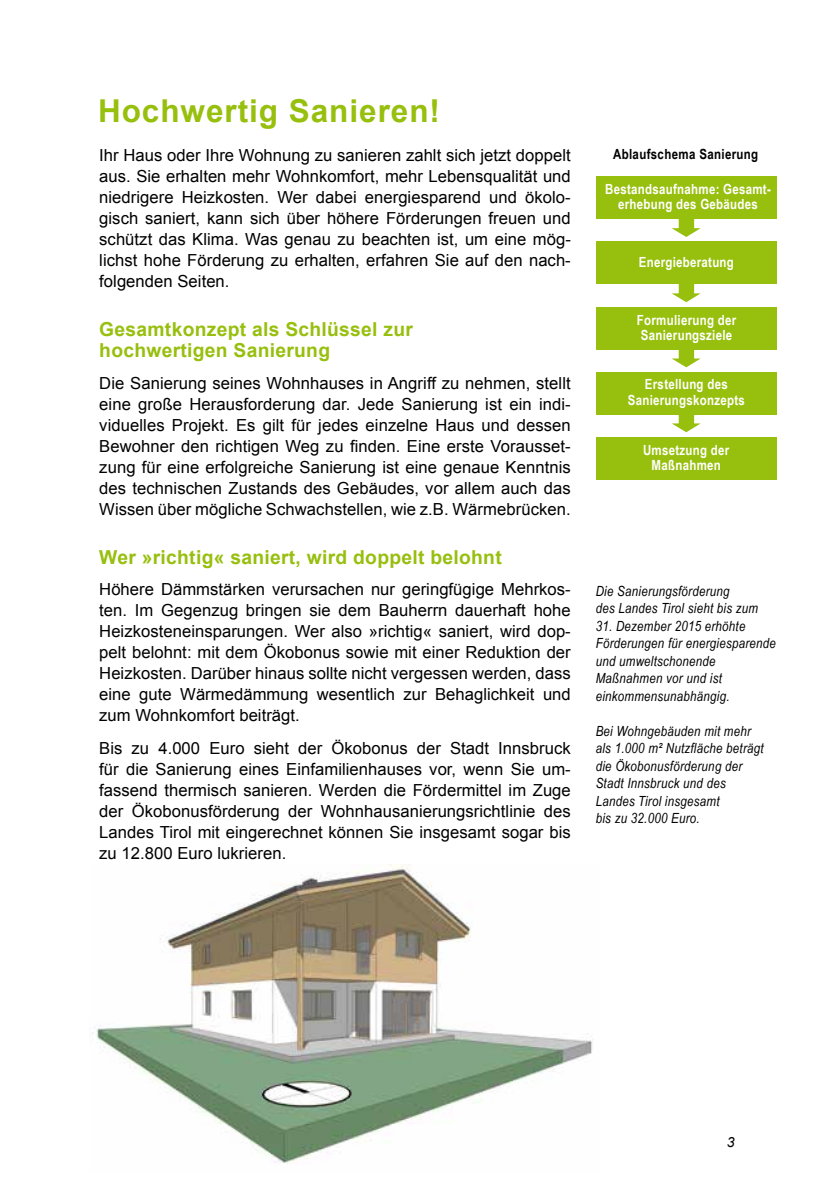
<style>
.page{position:relative;width:834px;height:1191px;background:#fff}
.page>*{position:absolute;margin:0;border:0;box-sizing:border-box;transform-origin:0 0}
.t1{font:700 31.5px "Arial";letter-spacing:.03em;color:#97bf0d}
.t2{font:700 19.25px/21px "Arial";letter-spacing:.015em;color:#97bf0d}
.t3{font:16.62px/21px "Arial";letter-spacing:.005em;color:#000;text-align:justify}
.t4{font:italic 14px/17.5px "Arial Narrow";letter-spacing:.02em;color:#000}
.t5{font:700 14px/15.8px "Arial Narrow";letter-spacing:.02em;color:#fff;text-align:center}
.t6{font:700 14px "Arial Narrow";letter-spacing:.025em;color:#000}
.t7{font:italic 14px "Arial";color:#000}
</style>
<div class="page">
<img style="left:92px;top:864px;width:502px;height:300px">
<div style="left:596px;top:437px;width:180px;height:42px;background:#97bf0d"></div>
<svg style="left:671px;top:218px;width:29px;height:19px"></svg>
<div style="left:596px;top:176px;width:180px;height:42px;background:#97bf0d"></div>
<div style="left:596px;top:307px;width:180px;height:42px;background:#97bf0d"></div>
<svg style="left:671px;top:349px;width:29px;height:18px"></svg>
<div style="left:596px;top:242px;width:180px;height:42px;background:#97bf0d"></div>
<svg style="left:672px;top:284px;width:28px;height:18px"></svg>
<div style="left:596px;top:372px;width:180px;height:42px;background:#97bf0d"></div>
<svg style="left:671px;top:414px;width:29px;height:18px"></svg>
<h1 class="t1" style="left:98px;top:90px;width:343px">Hochwertig Sanieren!</h1>
<p class="t3" style="left:99px;top:145px;width:473px">Ihr Haus oder Ihre Wohnung zu sanieren zahlt sich jetzt doppelt aus. Sie erhalten mehr Wohnkomfort, mehr Lebensqualität und niedrigere Heizkosten. Wer dabei energiesparend und ökolo&shy;gisch saniert, kann sich über höhere Förderungen freuen und schützt das Klima. Was genau zu beachten ist, um eine mög&shy;lichst hohe Förderung zu erhalten, erfahren Sie auf den nach&shy;folgenden Seiten.</p>
<p class="t2" style="left:99px;top:319px;width:315px">Gesamtkonzept als Schlüssel zur hochwertigen Sanierung</p>
<p class="t3" style="left:99px;top:372px;width:473px">Die Sanierung seines Wohnhauses in Angriff zu nehmen, stellt eine große Herausforderung dar. Jede Sanierung ist ein indi&shy;viduelles Projekt. Es gilt für jedes einzelne Haus und dessen Bewohner den richtigen Weg zu finden. Eine erste Vorausset&shy;zung für eine erfolgreiche Sanierung ist eine genaue Kenntnis des technischen Zustands des Gebäudes, vor allem auch das Wissen über mögliche Schwachstellen, wie z.B. Wärmebrücken.</p>
<p class="t2" style="left:99px;top:547px;width:404px">Wer »richtig« saniert, wird doppelt belohnt</p>
<p class="t3" style="left:99px;top:579px;width:473px">Höhere Dämmstärken verursachen nur geringfügige Mehrkos&shy;ten. Im Gegenzug bringen sie dem Bauherrn dauerhaft hohe Heizkosteneinsparungen. Wer also »richtig« saniert, wird dop&shy;pelt belohnt: mit dem Ökobonus sowie mit einer Reduktion der Heizkosten. Darüber hinaus sollte nicht vergessen werden, dass eine gute Wärmedämmung wesentlich zur Behaglichkeit und zum Wohnkomfort beiträgt.</p>
<p class="t3" style="left:99px;top:738px;width:473px">Bis zu 4.000 Euro sieht der Ökobonus der Stadt Innsbruck für die Sanierung eines Einfamilienhauses vor, wenn Sie um&shy;fassend thermisch sanieren. Werden die Fördermittel im Zuge der Ökobonusförderung der Wohnhausanierungsrichtlinie des Landes Tirol mit eingerechnet können Sie insgesamt sogar bis zu 12.800 Euro lukrieren.</p>
<p class="t6" style="left:613px;top:143px;width:147px">Ablaufschema Sanierung</p>
<p class="t5" style="left:605px;top:180px;width:167px">Bestandsaufnahme: Gesamt&shy;erhebung des Gebäudes</p>
<p class="t5" style="left:638px;top:253px;width:97px">Energieberatung</p>
<p class="t5" style="left:636px;top:311px;width:101px;text-align:left">Formulierung der<br>Sanierungsziele</p>
<p class="t5" style="left:627px;top:376px;width:119px">Erstellung des<br>Sanierungskonzepts</p>
<p class="t5" style="left:643px;top:441px;width:88px">Umsetzung der<br>Maßnahmen</p>
<p class="t4" style="left:595px;top:582px;width:164px">Die Sanierungsförderung<br>des Landes Tirol sieht bis zum</p>
<p class="t4" style="left:595px;top:617px;width:182px">31. Dezember 2015 erhöhte<br>Förderungen für energiesparende und umweltschonende<br>Maßnahmen vor und ist einkommensunabhängig.</p>
<p class="t4" style="left:595px;top:722px;width:169px">Bei Wohngebäuden mit mehr als 1.000 m² Nutzfläche beträgt die Ökobonusförderung der<br>Stadt Innsbruck und des<br>Landes Tirol insgesamt<br>bis zu 32.000 Euro.</p>
<p class="t7" style="left:726px;top:1132px;width:9px">3</p>
</div>
